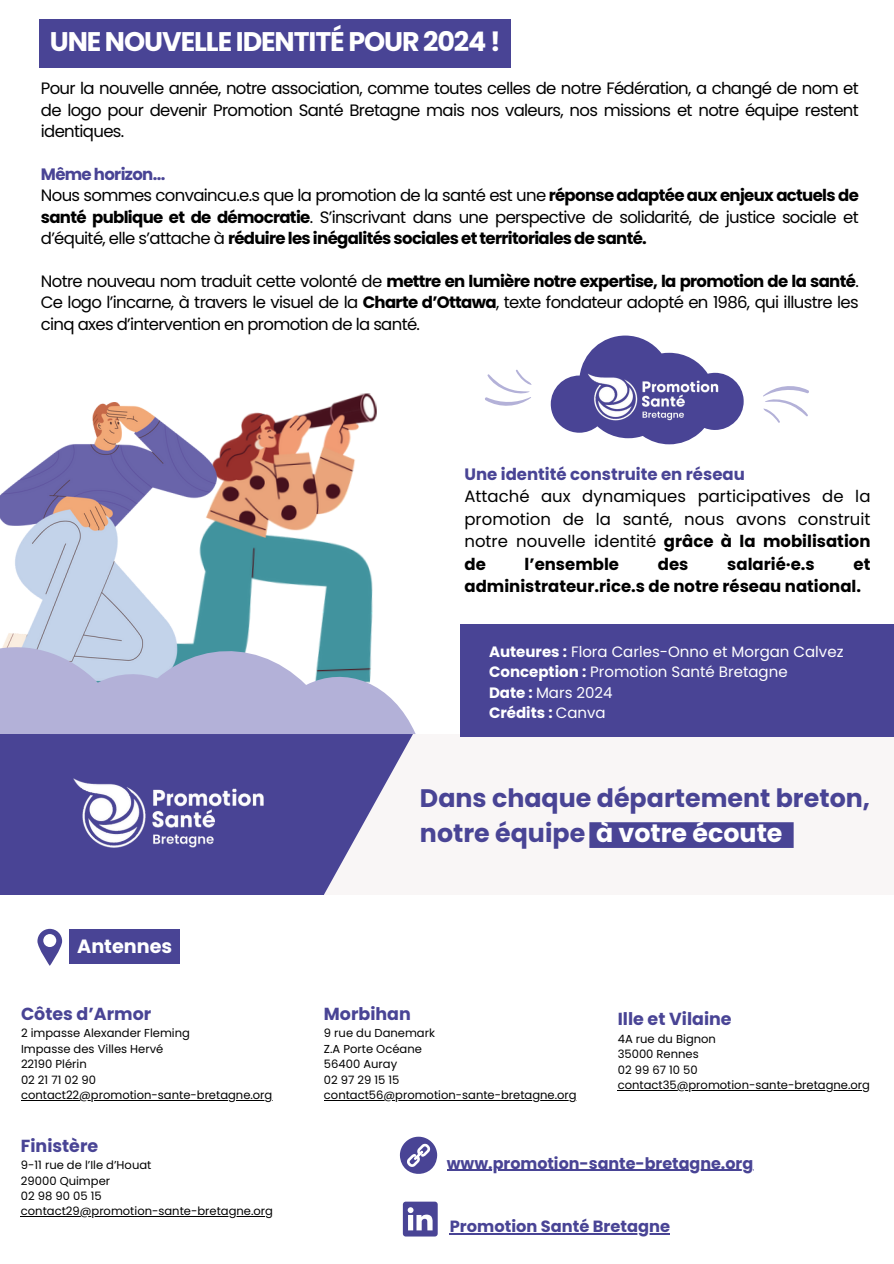
<style>
.page{position:relative;width:894px;height:1264px;background:#fff}
.page>*{position:absolute;margin:0;border:0;box-sizing:border-box;transform-origin:0 0}
.t1{font:700 26.85px "Poppins";letter-spacing:-.04em;color:#fff}
.t2{font:700 25.35px/34.3px "Poppins";color:#494495}
.t3{font:700 19.2px "Poppins";color:#fff}
.t4{font:700 17.4px "Poppins";color:#494495}
.t5{font:16.5px/21.3px "Poppins";letter-spacing:-.04em;color:#000;text-align:justify}
.t6{font:700 16.5px/22.5px "Poppins";color:#000}
.t7{font:700 16.5px "Poppins";color:#494495}
.t8{font:700 16.2px "Poppins";color:#494495}
.t9{font:700 15.9px "Poppins";color:#494495}
.t10{font:15px/20.2px "Poppins";color:#fff}
.t11{font:11.55px/15.5px "Poppins";color:#000}
.s1{font-weight:700;color:#494495}
.s2{font-weight:700}
.s3{color:#fff}
</style>
<div class="page">
<div style="left:271px;top:734px;width:622px;height:160px;background:#f8f4f3"></div>
<div style="left:589px;top:822px;width:204px;height:26px;background:#494495"></div>
<div style="left:460px;top:624px;width:433px;height:112px;background:#494495"></div>
<svg style="left:37px;top:928px;width:25px;height:37px"></svg>
<svg style="left:400px;top:1136px;width:37px;height:38px"></svg>
<svg style="left:403px;top:1201px;width:34px;height:35px"></svg>
<img style="left:110px;top:393px;width:267px;height:234px">
<img style="left:0;top:403px;width:216px;height:224px">
<div style="left:40px;top:19px;width:470px;height:48px;background:#494495"></div>
<div style="left:69px;top:929px;width:111px;height:35px;background:#494495"></div>
<hr style="left:21px;top:1099px;width:251px;height:1px;background:#000">
<hr style="left:21px;top:1216px;width:252px;height:1px;background:#000">
<hr style="left:617px;top:1089px;width:252px;height:1px;background:#000">
<hr style="left:324px;top:1099px;width:252px;height:1px;background:#000">
<hr style="left:446px;top:1169px;width:307px;height:1px;background:#494495">
<hr style="left:449px;top:1233px;width:221px;height:1px;background:#494495">
<svg style="left:550px;top:335px;width:193px;height:109px"></svg>
<img style="left:580px;top:371px;width:145px;height:52px">
<svg style="left:0;top:627px;width:415px;height:267px"></svg>
<svg style="left:763px;top:386px;width:46px;height:37px"></svg>
<svg style="left:485px;top:369px;width:47px;height:37px"></svg>
<h1 class="t1" style="left:50px;top:23px;width:452px">UNE NOUVELLE IDENTITÉ POUR 2024 !</h1>
<p class="t5" style="left:41px;top:78px;width:819px">Pour la nouvelle année, notre association, comme toutes celles de notre Fédération, a changé de nom et de logo pour devenir Promotion Santé Bretagne mais nos valeurs, nos missions et notre équipe restent identiques.</p>
<p class="t5" style="left:41px;top:163px;width:819px;text-align:left"><span class="s1">Même horizon...<br></span>Nous sommes convaincu.e.s que la promotion de la santé est une <span class="s2">réponse adaptée aux enjeux actuels de santé publique et de démocratie</span>. S’inscrivant dans une perspective de solidarité, de justice sociale et d’équité, elle s’attache à <span class="s2">réduire les inégalités sociales et territoriales de santé.</span></p>
<p class="t5" style="left:41px;top:270px;width:819px">Notre nouveau nom traduit cette volonté de <span class="s2">mettre en lumière notre expertise, la promotion de la santé</span>.<br>Ce logo l’incarne, à travers le visuel de la <span class="s2">Charte d’Ottawa</span>, texte fondateur adopté en 1986, qui illustre les cinq axes d’intervention en promotion de la santé.</p>
<p class="t7" style="left:464px;top:462px;width:282px">Une identité construite en réseau</p>
<p class="t5" style="left:464px;top:485px;width:407px;line-height:22.5px">Attaché aux dynamiques participatives de la promotion de la santé, nous avons construit notre nouvelle identité <span class="s2">grâce à la mobilisation de</span></p>
<p class="t6" style="left:524px;top:553px;width:96px">l’ensemble</p>
<p class="t6" style="left:657px;top:553px;width:32px">des</p>
<p class="t6" style="left:727px;top:553px;width:89px">salarié·e.s</p>
<p class="t6" style="left:464px;top:553px;width:407px;text-indent:389px">et administrateur.rice.s de notre réseau national.</p>
<p class="t10" style="left:489px;top:641px;width:356px"><span class="s2">Auteures :</span> Flora Carles-Onno et Morgan Calvez<br><span class="s2">Conception :</span> Promotion Santé Bretagne<br><span class="s2">Date :</span> Mars 2024<br><span class="s2">Crédits :</span> Canva</p>
<p class="t3" style="left:77px;top:932px;width:96px">Antennes</p>
<p class="t4" style="left:21px;top:1001px;width:132px">Côtes d’Armor</p>
<p class="t11" style="left:21px;top:1025px;width:253px">2 impasse Alexander Fleming<br>Impasse des Villes Hervé<br>22190 Plérin<br>02 21 71 02 90 contact22@promotion-sante-bretagne.org</p>
<p class="t4" style="left:21px;top:1133px;width:79px">Finistère</p>
<p class="t11" style="left:21px;top:1157px;width:253px">9-11 rue de l’Ile d’Houat<br>29000 Quimper<br>02 98 90 05 15 contact29@promotion-sante-bretagne.org</p>
<h2 class="t2" style="left:420px;top:781px;width:451px">Dans chaque département breton, notre équipe <span class="s3">à votre écoute</span></h2>
<p class="t4" style="left:324px;top:1001px;width:88px">Morbihan</p>
<p class="t11" style="left:324px;top:1025px;width:254px">9 rue du Danemark<br>Z.A Porte Océane<br>56400 Auray<br>02 97 29 15 15 contact56@promotion-sante-bretagne.org</p>
<p class="t4" style="left:617px;top:1007px;width:115px">Ille et Vilaine</p>
<p class="t11" style="left:617px;top:1031px;width:253px">4A rue du Bignon<br>35000 Rennes<br>02 99 67 10 50 contact35@promotion-sante-bretagne.org</p>
<p class="t9" style="left:446px;top:1151px;width:308px">www.promotion-sante-bretagne.org</p>
<p class="t8" style="left:449px;top:1215px;width:222px">Promotion Santé Bretagne</p>
</div>
